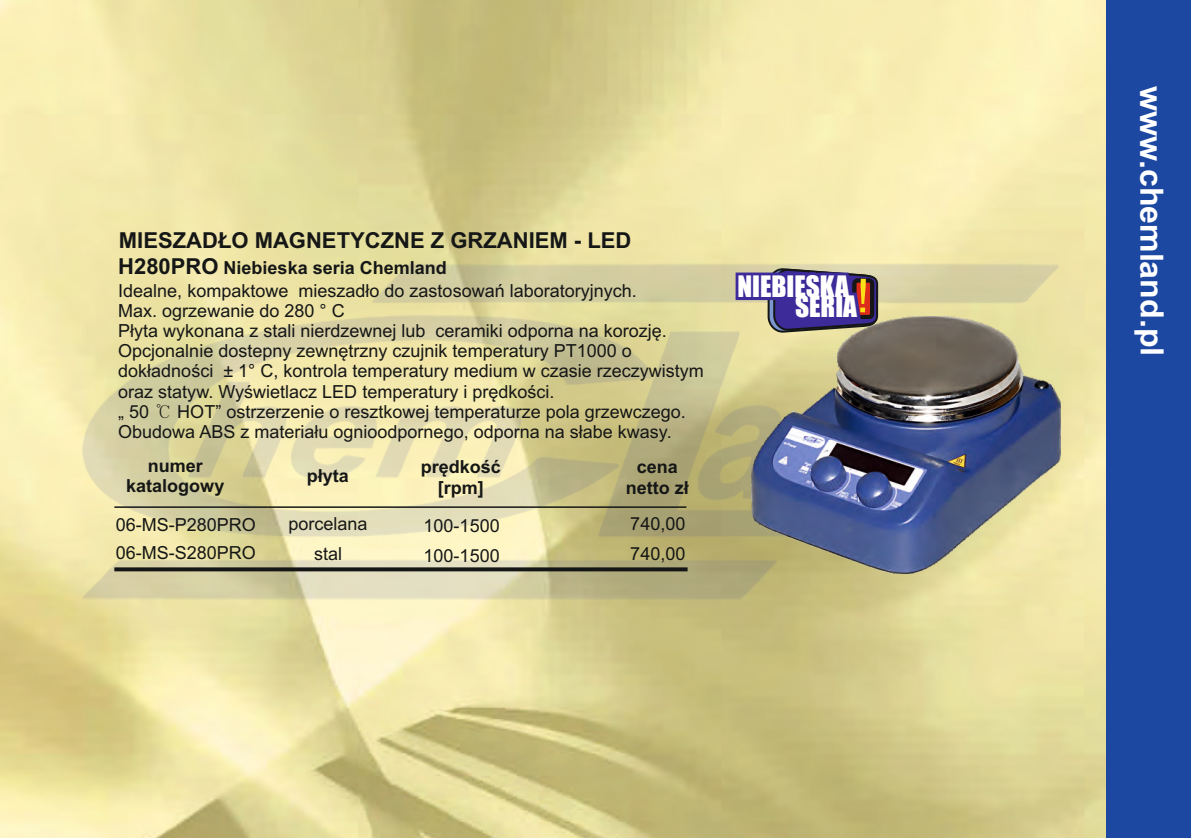
<style>
.page{position:relative;width:1191px;height:838px;background:#fff}
.page>*{position:absolute;margin:0;border:0;box-sizing:border-box;transform-origin:0 0}
.t1{font:700 32px "Arial";letter-spacing:-.005em;color:#fff}
.t2{font:27.2px/20px "Impact";color:#fff;text-align:right}
.t3{font:700 22px "Arial";color:#151616}
.t4{font:18px/20.2px "Arial";color:#151616}
.t5{font:700 18px/20.2px "Arial";color:#151616;text-align:center}
.s1{font-weight:700;font-size:22px}
.s2{font-weight:700}
.s3{font-family:"Batang"}
</style>
<div class="page">
<img style="left:0;top:0;width:1105px;height:838px">
<img style="left:75px;top:224px;width:982px;height:399px">
<div style="left:1105px;top:0;width:85px;height:838px;background:#1d48a2"></div>
<img style="left:750px;top:317px;width:309px;height:257px">
<svg style="left:735px;top:269px;width:143px;height:65px;background:#655387"></svg>
<hr style="left:114px;top:506px;width:572px;height:2px;background:#151616">
<svg style="left:114px;top:567px;width:573px;height:4px;background:#262723"></svg>
<p class="t3" style="left:119px;top:232px;width:514px">MIESZADŁO MAGNETYCZNE Z GRZANIEM - LED</p>
<p class="t4" style="left:118px;top:258px;width:520px;line-height:22.6px"><span class="s1">H280PRO</span> <span class="s2">Niebieska seria Chemland<br></span>Idealne, kompaktowe mieszadło do zastosowań laboratoryjnych.</p>
<p class="t4" style="left:118px;top:302px;width:587px">Max. ogrzewanie do 280 ° C<br>Płyta wykonana z stali nierdzewnej lub ceramiki odporna na korozję.<br>Opcjonalnie dostepny zewnętrzny czujnik temperatury PT1000 o dokładności ± 1° C, kontrola temperatury medium w czasie rzeczywistym oraz statyw. Wyświetlacz LED temperatury i prędkości.<br>„ 50 <span class="s3">℃</span> HOT” ostrzerzenie o resztkowej temperaturze pola grzewczego.<br>Obudowa ABS z materiału ognioodpornego, odporna na słabe kwasy.</p>
<p class="t5" style="left:307px;top:468px;width:44px">płyta</p>
<p class="t5" style="left:420px;top:459px;width:82px">prędkość [rpm]</p>
<p class="t5" style="left:126px;top:457px;width:100px">numer katalogowy</p>
<p class="t5" style="left:625px;top:459px;width:65px">cena netto zł</p>
<p class="t4" style="left:116px;top:512px;width:142px;line-height:28.2px">06-MS-P280PRO<br>06-MS-S280PRO</p>
<p class="t4" style="left:288px;top:510px;width:81px;line-height:30.2px;text-align:center">porcelana stal</p>
<p class="t4" style="left:423px;top:512px;width:78px;line-height:30.2px">100-1500<br>100-1500</p>
<p class="t4" style="left:630px;top:510px;width:57px;line-height:30.2px">740,00<br>740,00</p>
<h2 class="t2" style="left:737px;top:278px;width:121px">NIEBIESKA<br>SERIA</h2>
<h1 class="t1" style="left:1163px;top:86px;width:272px;rotate:90deg">www.chemland.pl</h1>
</div>
